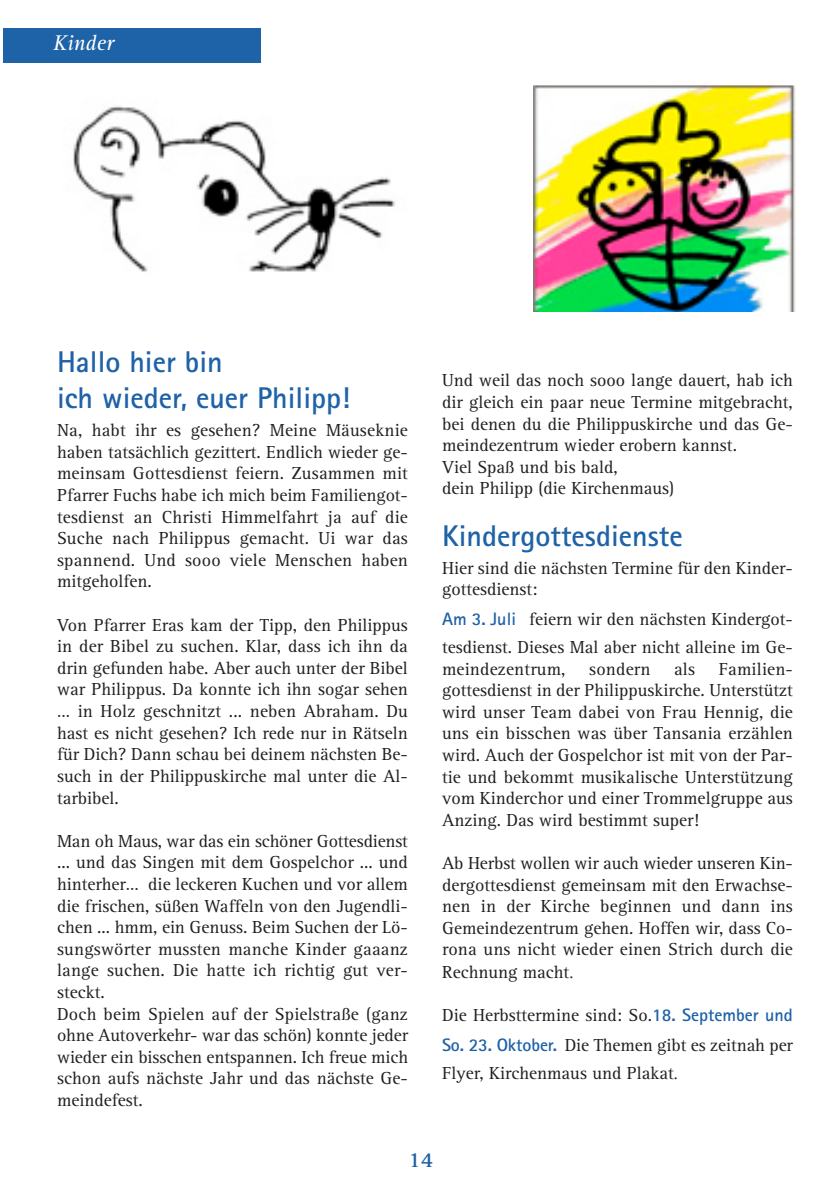
<style>
.page{position:relative;width:840px;height:1191px;background:#fff}
.page>*{position:absolute;margin:0;border:0;box-sizing:border-box;transform-origin:0 0}
.t1{font:700 30px/36px "Rotis Sans Serif Std";color:#1e62a7}
.t2{font:italic 22px "Rotis Serif Std";color:#fff}
.t3{font:700 22px "Rotis Serif Std";color:#1e62a7}
.t4{font:18px/21.6px "Rotis Serif Std";color:#231f20;text-align:justify}
.s1{font-family:"Rotis Sans Serif Std";font-weight:700;color:#1e62a7}
</style>
<div class="page">
<img style="left:73px;top:106px;width:323px;height:166px">
<img style="left:533px;top:85px;width:261px;height:227px">
<div style="left:3px;top:28px;width:258px;height:34px;background:#1e62a7"></div>
<p class="t2" style="left:53px;top:34px;width:62px">Kinder</p>
<h1 class="t1" style="left:57px;top:347px;width:294px">Hallo hier bin<br>ich wieder, euer Philipp!</h1>
<p class="t4" style="left:57px;top:421px;width:352px">Na, habt ihr es gesehen? Meine Mäuseknie haben tatsächlich gezittert. Endlich wieder ge&shy;meinsam Gottesdienst feiern. Zusammen mit Pfarrer Fuchs habe ich mich beim Familiengot&shy;tesdienst an Christi Himmelfahrt ja auf die Suche nach Philippus gemacht. Ui war das spannend. Und sooo viele Menschen haben mitgeholfen.</p>
<p class="t4" style="left:57px;top:615px;width:352px">Von Pfarrer Eras kam der Tipp, den Philippus in der Bibel zu suchen. Klar, dass ich ihn da drin gefunden habe. Aber auch unter der Bibel war Philippus. Da konnte ich ihn sogar sehen … in Holz geschnitzt ... neben Abraham. Du hast es nicht gesehen? Ich rede nur in Rätseln für Dich? Dann schau bei deinem nächsten Be&shy;such in der Philippuskirche mal unter die Al&shy;tarbibel.</p>
<p class="t4" style="left:57px;top:831px;width:352px;text-align:left">Man oh Maus, war das ein schöner Gottesdienst ... und das Singen mit dem Gospelchor ... und hinterher… die leckeren Kuchen und vor allem die frischen, süßen Waffeln von den Jugendli&shy;chen ... hmm, ein Genuss. Beim Suchen der Lö&shy;sungswörter mussten manche Kinder gaaanz lange suchen. Die hatte ich richtig gut ver&shy;steckt.<br>Doch beim Spielen auf der Spielstraße (ganz ohne Autoverkehr- war das schön) konnte jeder wieder ein bisschen entspannen. Ich freue mich schon aufs nächste Jahr und das nächste Ge&shy;meindefest.</p>
<p class="t4" style="left:442px;top:371px;width:352px;text-align:left">Und weil das noch sooo lange dauert, hab ich dir gleich ein paar neue Termine mitgebracht, bei denen du die Philippuskirche und das Ge&shy;meindezentrum wieder erobern kannst.<br>Viel Spaß und bis bald,<br>dein Philipp (die Kirchenmaus)</p>
<h1 class="t1" style="left:442px;top:520px;width:242px">Kindergottesdienste</h1>
<p class="t4" style="left:442px;top:558px;width:352px">Hier sind die nächsten Termine für den Kinder&shy;gottesdienst:</p>
<p class="t4" style="left:442px;top:607px;width:352px;line-height:27.8px"><span class="s1">Am 3. Juli</span> feiern wir den nächsten Kindergot&shy;tesdienst. Dieses Mal aber nicht alleine im Ge-</p>
<p class="t4" style="left:442px;top:659px;width:125px">meindezentrum,</p>
<p class="t4" style="left:589px;top:659px;width:63px">sondern</p>
<p class="t4" style="left:673px;top:659px;width:23px">als</p>
<p class="t4" style="left:442px;top:659px;width:352px;text-indent:276px">Familien&shy;gottesdienst in der Philippuskirche. Unterstützt wird unser Team dabei von Frau Hennig, die uns ein bisschen was über Tansania erzählen wird. Auch der Gospelchor ist mit von der Par&shy;tie und bekommt musikalische Unterstützung vom Kinderchor und einer Trommelgruppe aus Anzing. Das wird bestimmt super!</p>
<p class="t4" style="left:442px;top:853px;width:352px">Ab Herbst wollen wir auch wieder unseren Kin&shy;dergottesdienst gemeinsam mit den Erwachse&shy;nen in der Kirche beginnen und dann ins Gemeindezentrum gehen. Hoffen wir, dass Co&shy;rona uns nicht wieder einen Strich durch die Rechnung macht</p>
<p class="t4" style="left:442px;top:1001px;width:352px;line-height:29.2px">Die Herbsttermine sind: So.<span class="s1">18. September und So. 23. Oktober.</span> Die Themen gibt es zeitnah per Flyer, Kirchenmaus und Plakat</p>
<p class="t3" style="left:408px;top:1151px;width:26px">14</p>
</div>
